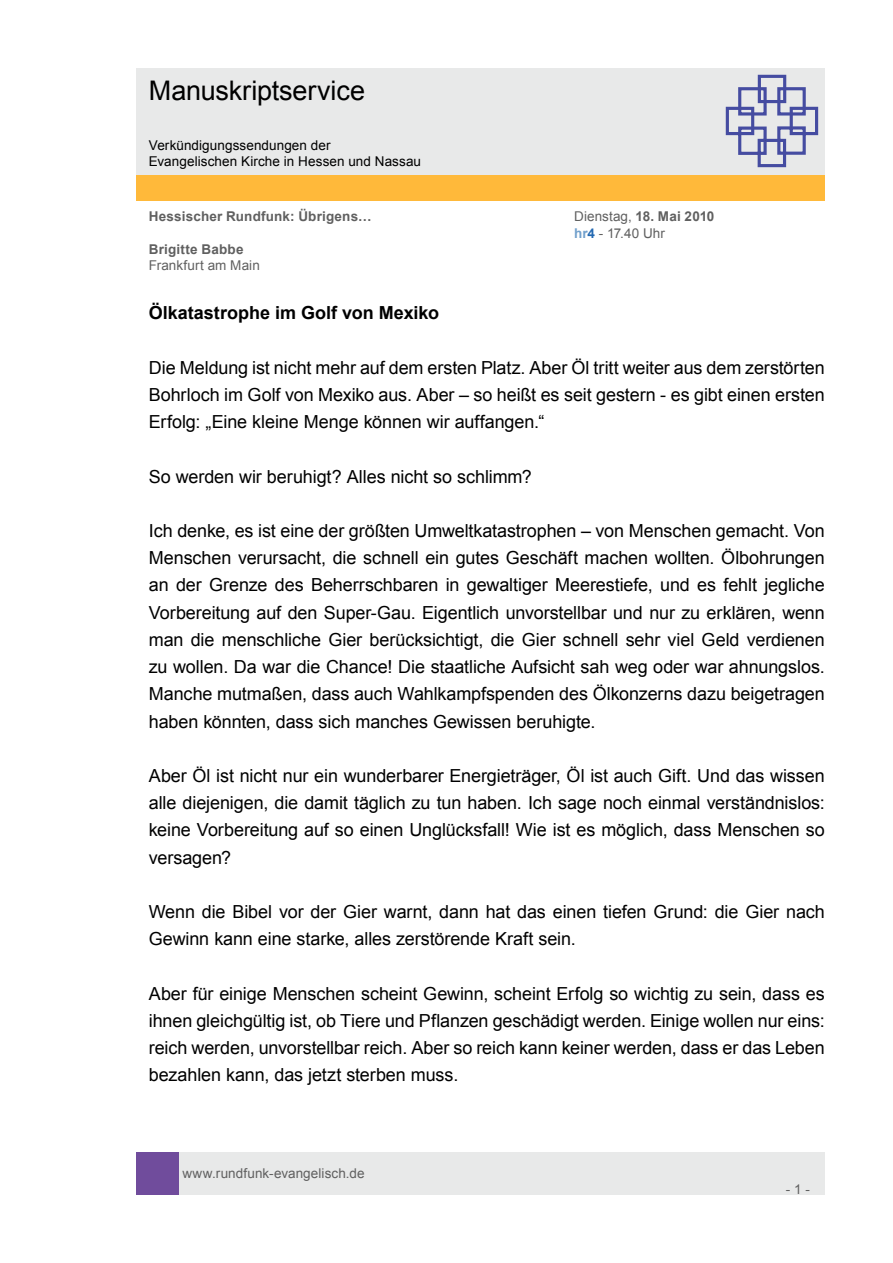
<style>
.page{position:relative;width:893px;height:1263px;background:#fff}
.page>*{position:absolute;margin:0;border:0;box-sizing:border-box;transform-origin:0 0}
.t1{font:27px "Arial";letter-spacing:-.005em;color:#000}
.t2{font:18px/27.2px "Arial";letter-spacing:-.005em;color:#000;text-align:justify}
.t3{font:700 18px "Arial";color:#000}
.t4{font:13.5px/16.2px "Arial";letter-spacing:.005em;color:#606060}
.t5{font:13.5px/16.2px "Arial";letter-spacing:.005em;color:#000}
.t6{font:700 13.5px "Arial";letter-spacing:.015em;color:#606060}
.s1{font-weight:700}
.s2{font-weight:700;color:#71a0cc}
.s3{font-weight:700;color:#2369b2}
</style>
<div class="page">
<div style="left:179px;top:1152px;width:646px;height:43px;background:#e8e9e9"></div>
<div style="left:136px;top:1152px;width:43px;height:43px;background:#704c9c"></div>
<div style="left:136px;top:175px;width:689px;height:26px;background:#ffb93a"></div>
<div style="left:136px;top:68px;width:689px;height:106px;background:#e8e9e9"></div>
<svg style="left:725px;top:74px;width:94px;height:94px"></svg>
<h1 class="t1" style="left:149px;top:73px;width:218px">Manuskriptservice</h1>
<p class="t5" style="left:149px;top:137px;width:274px">Verkündigungssendungen der<br>Evangelischen Kirche in Hessen und Nassau</p>
<p class="t6" style="left:149px;top:208px;width:224px">Hessischer Rundfunk: Übrigens…</p>
<p class="t4" style="left:574px;top:209px;width:142px">Dienstag, <span class="s1">18. Mai 2010 </span><span class="s2">hr</span><span class="s3">4</span> - 17.40 Uhr</p>
<p class="t6" style="left:149px;top:240px;width:96px">Brigitte Babbe</p>
<p class="t4" style="left:149px;top:257px;width:113px">Frankfurt am Main</p>
<p class="t3" style="left:149px;top:301px;width:292px">Ölkatastrophe im Golf von Mexiko</p>
<p class="t2" style="left:149px;top:354px;width:677px">Die Meldung ist nicht mehr auf dem ersten Platz. Aber Öl tritt weiter aus dem zerstörten Bohrloch im Golf von Mexiko aus. Aber – so heißt es seit gestern - es gibt einen ersten Erfolg: „Eine kleine Menge können wir auffangen.“</p>
<p class="t2" style="left:149px;top:463px;width:384px">So werden wir beruhigt? Alles nicht so schlimm?</p>
<p class="t2" style="left:149px;top:517px;width:677px">Ich denke, es ist eine der größten Umweltkatastrophen – von Menschen gemacht. Von Menschen verursacht, die schnell ein gutes Geschäft machen wollten. Ölbohrungen an der Grenze des Beherrschbaren in gewaltiger Meerestiefe, und es fehlt jegliche Vorbereitung auf den Super-Gau. Eigentlich unvorstellbar und nur zu erklären, wenn man die menschliche Gier berücksichtigt, die Gier schnell sehr viel Geld verdienen zu wollen. Da war die Chance! Die staatliche Aufsicht sah weg oder war ahnungslos.<br>Manche mutmaßen, dass auch Wahlkampfspenden des Ölkonzerns dazu beigetragen haben könnten, dass sich manches Gewissen beruhigte.</p>
<p class="t2" style="left:149px;top:762px;width:677px">Aber Öl ist nicht nur ein wunderbarer Energieträger, Öl ist auch Gift. Und das wissen alle diejenigen, die damit täglich zu tun haben. Ich sage noch einmal verständnislos: keine Vorbereitung auf so einen Unglücksfall! Wie ist es möglich, dass Menschen so versagen?</p>
<p class="t2" style="left:149px;top:898px;width:678px">Wenn die Bibel vor der Gier warnt, dann hat das einen tiefen Grund: die Gier nach<br>Gewinn kann eine starke, alles zerstörende Kraft sein.</p>
<p class="t2" style="left:149px;top:980px;width:677px">Aber für einige Menschen scheint Gewinn, scheint Erfolg so wichtig zu sein, dass es ihnen gleichgültig ist, ob Tiere und Pflanzen geschädigt werden. Einige wollen nur eins: reich werden, unvorstellbar reich. Aber so reich kann keiner werden, dass er das Leben bezahlen kann, das jetzt sterben muss.</p>
<p class="t4" style="left:182px;top:1165px;width:184px">www.rundfunk-evangelisch.de</p>
<p class="t4" style="left:786px;top:1181px;width:26px">- 1 -</p>
</div>
